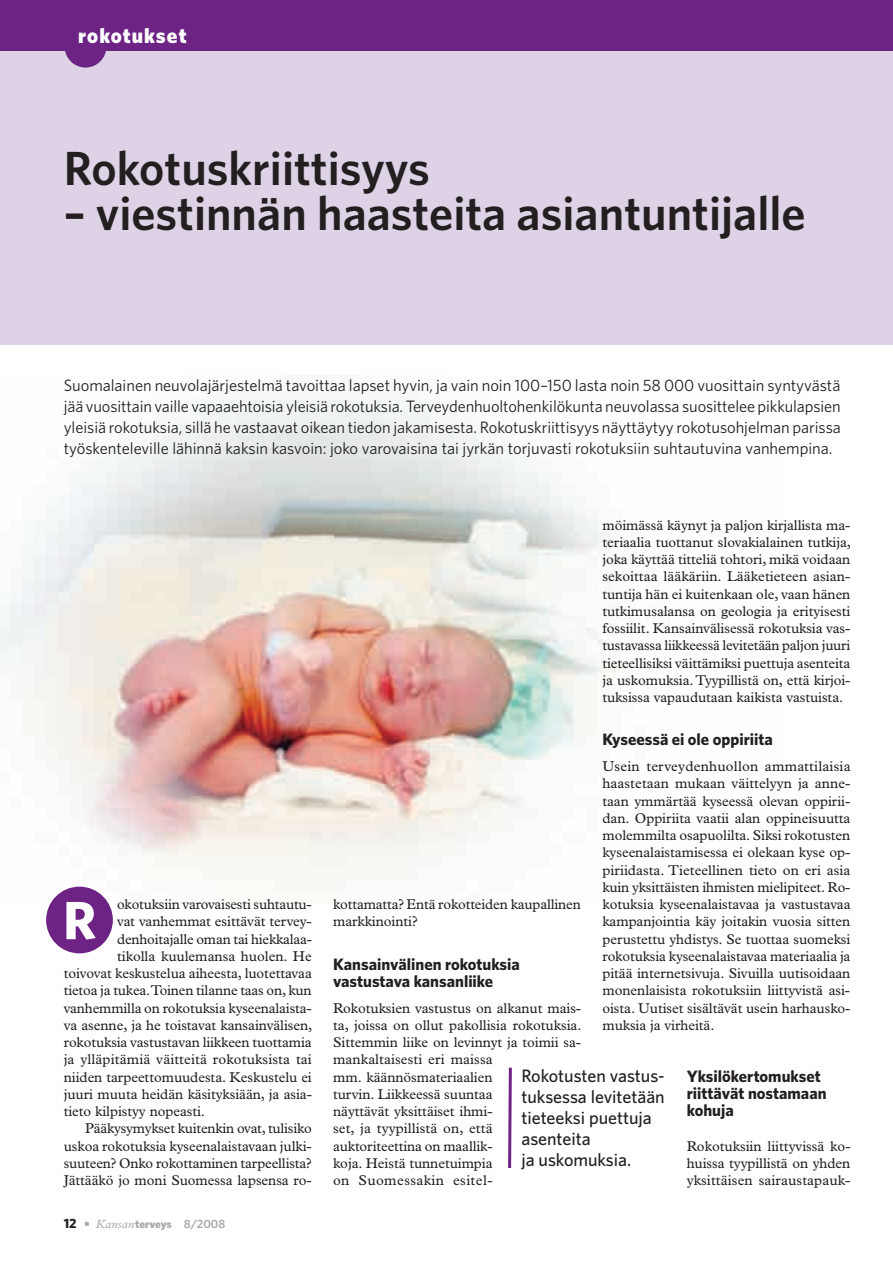
<style>
.page{position:relative;width:893px;height:1263px;background:#fff}
.page>*{position:absolute;margin:0;border:0;box-sizing:border-box;transform-origin:0 0}
.t1{font:700 54px "Whitney";color:#fff}
.t2{font:600 48px "Whitney";color:#231f20}
.t3{font:900 21px "Whitney";letter-spacing:.05em;color:#fff}
.t4{font:500 18px/21px "Whitney";letter-spacing:-.005em;color:#231f20}
.t5{font:16.5px/21px "Whitney";letter-spacing:-.005em;color:#231f20;text-align:justify}
.t6{font:700 16.5px/17.2px "Whitney";color:#231f20}
.t7{font:14.25px/17.2px "Plantin";letter-spacing:-.005em;color:#231f20;text-align:justify}
.t8{font:900 11.25px "Whitney";letter-spacing:-.01em;color:#a8a9ad}
.s1{font-weight:700;font-size:13.5px;color:#231f20}
.s2{font-weight:700;font-size:12px}
.s3{font-family:"Plantin";font-weight:400;font-style:italic;font-size:12px}
.s4{font-weight:600;font-size:12px}
</style>
<div class="page">
<img style="left:0;top:399px;width:622px;height:503px">
<div style="left:0;top:51px;width:893px;height:294px;background:#ded3e6"></div>
<div style="left:65px;top:26px;width:41px;height:42px;background:#6d2383;border-radius:50%"></div>
<div style="left:0;top:0;width:893px;height:51px;background:#6d2383"></div>
<div style="left:46px;top:887px;width:67px;height:66px;background:#6d2383;border-radius:50%"></div>
<svg style="left:508px;top:1067px;width:4px;height:101px"></svg>
<h3 class="t3" style="left:78px;top:23px;width:110px">rokotukset</h3>
<h2 class="t2" style="left:64px;top:140px;width:368px">Rokotuskriittisyys</h2>
<h2 class="t2" style="left:64px;top:185px;width:743px">– viestinnän haasteita asiantuntijalle</h2>
<p class="t5" style="left:64px;top:374px;width:779px">Suomalainen neuvolajärjestelmä tavoittaa lapset hyvin, ja vain noin 100–150 lasta noin 58 000 vuosittain syntyvästä jää vuosittain vaille vapaaehtoisia yleisiä rokotuksia. Terveydenhuoltohenkilökunta neuvolassa suosittelee pikkulapsien yleisiä rokotuksia, sillä he vastaavat oikean tiedon jakamisesta. Rokotuskriittisyys näyttäytyy rokotusohjelman parissa työskenteleville lähinnä kaksin kasvoin: joko varovaisina tai jyrkän torjuvasti rokotuksiin suhtautuvina vanhempina.</p>
<p class="t7" style="left:117px;top:896px;width:196px">okotuksiin varovaisesti suhtautu-</p>
<p class="t7" style="left:117px;top:913px;width:196px">vat vanhemmat esittävät tervey-</p>
<p class="t7" style="left:117px;top:930px;width:196px">denhoitajalle oman tai hiekkalaa-</p>
<p class="t7" style="left:117px;top:947px;width:196px">tikolla kuulemansa huolen. He</p>
<p class="t7" style="left:64px;top:965px;width:250px">toivovat keskustelua aiheesta, luotettavaa</p>
<p class="t7" style="left:64px;top:982px;width:249px">tietoa ja tukea. Toinen tilanne taas on, kun</p>
<p class="t7" style="left:64px;top:999px;width:249px">vanhemmilla on rokotuksia kyseenalaista-</p>
<p class="t7" style="left:64px;top:1016px;width:250px">va asenne, ja he toistavat kansainvälisen,</p>
<p class="t7" style="left:64px;top:1034px;width:249px">rokotuksia vastustavan liikkeen tuottamia</p>
<p class="t7" style="left:64px;top:1051px;width:250px">ja ylläpitämiä väitteitä rokotuksista tai</p>
<p class="t7" style="left:64px;top:1068px;width:250px">niiden tarpeettomuudesta. Keskustelu ei</p>
<p class="t7" style="left:64px;top:1085px;width:250px">juuri muuta heidän käsityksiään, ja asia-</p>
<p class="t7" style="left:64px;top:1103px;width:143px">tieto kilpistyy nopeasti.</p>
<p class="t7" style="left:85px;top:1120px;width:228px">Pääkysymykset kuitenkin ovat, tulisiko</p>
<p class="t7" style="left:64px;top:1137px;width:250px">uskoa rokotuksia kyseenalaistavaan julki-</p>
<p class="t7" style="left:64px;top:1154px;width:249px">suuteen? Onko rokottaminen tarpeellista?</p>
<p class="t7" style="left:64px;top:1172px;width:250px">Jättääkö jo moni Suomessa lapsensa ro-</p>
<h1 class="t1" style="left:63px;top:888px;width:35px">R</h1>
<p class="t8" style="left:64px;top:1217px;width:163px"><span class="s1">12</span> <span class="s2">•</span> <span class="s3">Kansan</span>terveys <span class="s4">8/2008</span></p>
<p class="t7" style="left:602px;top:516px;width:250px">möimässä käynyt ja paljon kirjallista ma&shy;teriaalia tuottanut slovakialainen tutkija, joka käyttää titteliä tohtori, mikä voidaan sekoittaa lääkäriin. Lääketieteen asian&shy;tuntija hän ei kuitenkaan ole, vaan hänen tutkimusalansa on geologia ja erityisesti fossiilit. Kansainvälisessä rokotuksia vas&shy;tustavassa liikkeessä levitetään paljon juuri tieteellisiksi väittämiksi puettuja asenteita ja uskomuksia. Tyypillistä on, että kirjoi&shy;tuksissa vapaudutaan kaikista vastuista.</p>
<p class="t6" style="left:602px;top:730px;width:172px">Kyseessä ei ole oppiriita</p>
<p class="t7" style="left:602px;top:758px;width:250px">Usein terveydenhuollon ammattilaisia haastetaan mukaan väittelyyn ja anne&shy;taan ymmärtää kyseessä olevan oppirii&shy;dan. Oppiriita vaatii alan oppineisuutta molemmilta osapuolilta. Siksi rokotusten kyseenalaistamisessa ei olekaan kyse op&shy;piriidasta. Tieteellinen tieto on eri asia kuin yksittäisten ihmisten mielipiteet. Ro&shy;kotuksia kyseenalaistavaa ja vastustavaa kampanjointia käy joitakin vuosia sitten perustettu yhdistys. Se tuottaa suomeksi rokotuksia kyseenalaistavaa materiaalia ja pitää internetsivuja. Sivuilla uutisoidaan monenlaisista rokotuksiin liittyvistä asi&shy;oista. Uutiset sisältävät usein harhausko&shy;muksia ja virheitä.</p>
<p class="t6" style="left:687px;top:1067px;width:141px">Yksilökertomukset riittävät nostamaan kohuja</p>
<p class="t7" style="left:687px;top:1137px;width:165px">Rokotuksiin liittyvissä ko&shy;huissa tyypillistä on yhden yksittäisen sairaustapauk-</p>
<p class="t7" style="left:333px;top:896px;width:249px">kottamatta? Entä rokotteiden kaupallinen markkinointi?</p>
<p class="t6" style="left:333px;top:955px;width:188px">Kansainvälinen rokotuksia vastustava kansanliike</p>
<p class="t7" style="left:333px;top:999px;width:250px;text-align:left">Rokotuksien vastustus on alkanut mais&shy;ta, joissa on ollut pakollisia rokotuksia.<br>Sittemmin liike on levinnyt ja toimii sa&shy;mankaltaisesti eri maissa<br>mm. käännösmateriaalien<br>turvin. Liikkeessä suuntaa<br>näyttävät yksittäiset ihmi-<br>set, ja tyypillistä on, että auktoriteettina on maallik-<br>koja. Heistä tunnetuimpia<br>on Suomessakin esitel-</p>
<p class="t4" style="left:521px;top:1064px;width:145px">Rokotusten vastus&shy;tuksessa levitetään tieteeksi puettuja asenteita<br>ja uskomuksia.</p>
</div>
